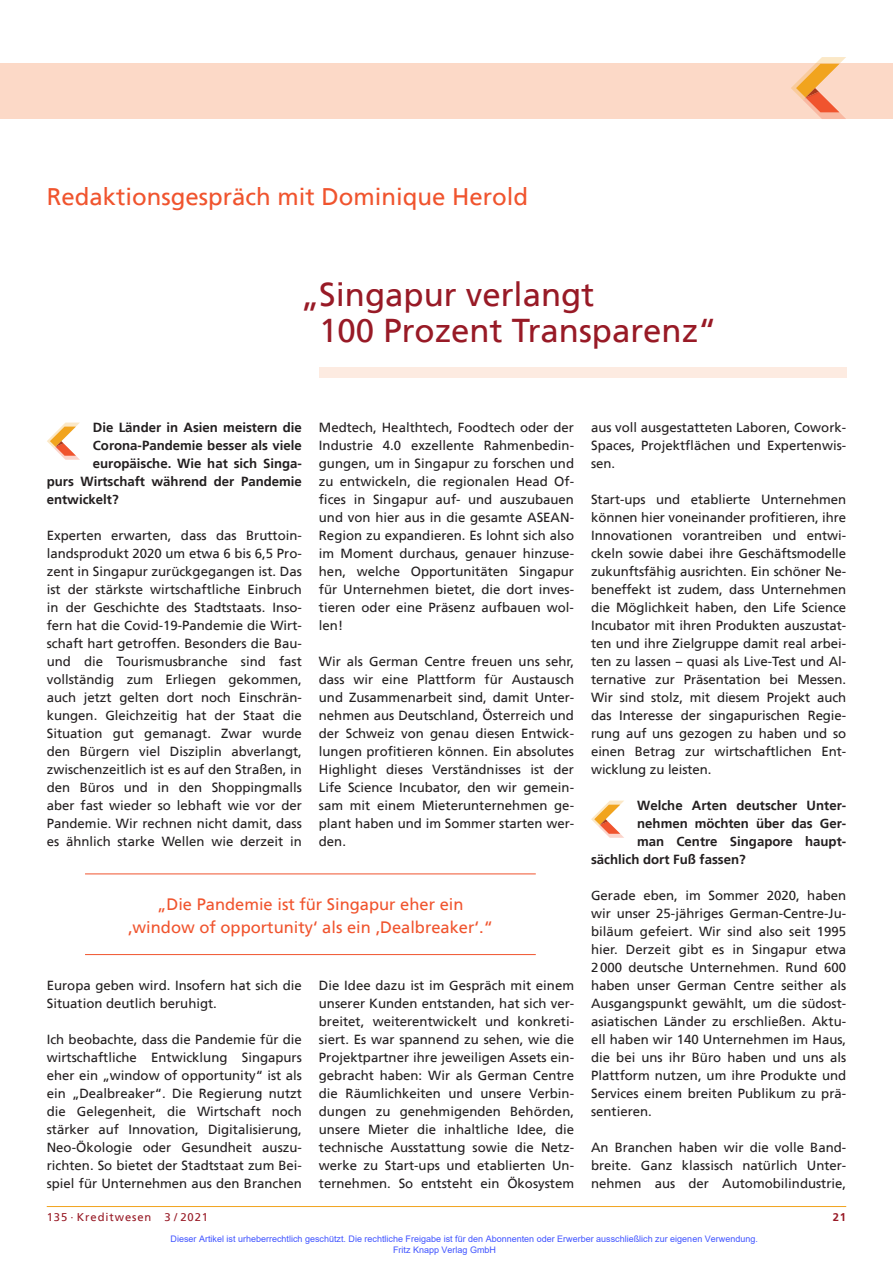
<style>
.page{position:relative;width:893px;height:1263px;background:#fff}
.page>*{position:absolute;margin:0;border:0;box-sizing:border-box;transform-origin:0 0}
.t1{font:33px/36px "Frutiger";color:#981a26}
.t2{font:24px "Frutiger";color:#f0542e}
.t3{font:16.5px/22.5px "Frutiger";color:#f0542e;text-align:center}
.t4{font:13.2px/18px "Frutiger";color:#231f20;text-align:justify}
.t5{font:700 13.2px "Frutiger";color:#231f20}
.t6{font:11.25px "Frutiger";letter-spacing:.08em;color:#981a26}
.t7{font:700 11.25px "Frutiger";color:#981a26}
.t8{font:9px/10.8px "Arial";color:#4054ff}
</style>
<div class="page">
<div style="left:0;top:64px;width:893px;height:55px;background:#fcd9c7"></div>
<svg style="left:791px;top:57px;width:55px;height:62px"></svg>
<div style="left:319px;top:368px;width:527px;height:10px;background:#fdebe1"></div>
<hr style="left:47px;top:1206px;width:799px;height:1px;background:#f1a31e">
<svg style="left:47px;top:422px;width:33px;height:38px"></svg>
<svg style="left:591px;top:800px;width:33px;height:38px"></svg>
<hr style="left:85px;top:873px;width:451px;height:1px;background:#f0542e">
<hr style="left:85px;top:954px;width:451px;height:1px;background:#f0542e">
<h2 class="t2" style="left:47px;top:186px;width:483px">Redaktionsgespräch mit Dominique Herold</h2>
<h1 class="t1" style="left:319px;top:278px;width:399px;text-indent:-18px">„Singapur verlangt<br>100 Prozent Transparenz“</h1>
<p class="t5" style="left:93px;top:422px;width:210px">Die Länder in Asien meistern die</p>
<p class="t5" style="left:93px;top:440px;width:210px">Corona-Pandemie besser als viele</p>
<p class="t5" style="left:93px;top:458px;width:210px">europäische. Wie hat sich Singa-</p>
<p class="t5" style="left:47px;top:476px;width:257px">purs Wirtschaft während der Pandemie</p>
<p class="t5" style="left:47px;top:494px;width:73px">entwickelt?</p>
<p class="t4" style="left:47px;top:527px;width:257px">Experten erwarten, dass das Bruttoin&shy;landsprodukt 2020 um etwa 6 bis 6,5 Pro&shy;zent in Singapur zurückgegangen ist. Das ist der stärkste wirtschaftliche Einbruch in der Geschichte des Stadtstaats. Inso&shy;fern hat die Covid-19-Pandemie die Wirt&shy;schaft hart getroffen. Besonders die Bau&shy;und die Tourismusbranche sind fast vollständig zum Erliegen gekommen, auch jetzt gelten dort noch Einschrän&shy;kungen. Gleichzeitig hat der Staat die Situation gut gemanagt. Zwar wurde den Bürgern viel Disziplin abverlangt, zwischenzeitlich ist es auf den Straßen, in den Büros und in den Shoppingmalls aber fast wieder so lebhaft wie vor der Pandemie. Wir rechnen nicht damit, dass es ähnlich starke Wellen wie derzeit in</p>
<p class="t4" style="left:319px;top:419px;width:257px">Medtech, Healthtech, Foodtech oder der Industrie 4.0 exzellente Rahmenbedin&shy;gungen, um in Singapur zu forschen und zu entwickeln, die regionalen Head Of&shy;fices in Singapur auf- und auszubauen und von hier aus in die gesamte ASEAN-Region zu expandieren. Es lohnt sich also im Moment durchaus, genauer hinzuse&shy;hen, welche Opportunitäten Singapur für Unternehmen bietet, die dort inves&shy;tieren oder eine Präsenz aufbauen wol&shy;len!</p>
<p class="t4" style="left:319px;top:653px;width:257px">Wir als German Centre freuen uns sehr, dass wir eine Plattform für Austausch und Zusammenarbeit sind, damit Unter&shy;nehmen aus Deutschland, Österreich und der Schweiz von genau diesen Entwick&shy;lungen profitieren können. Ein absolutes Highlight dieses Verständnisses ist der Life Science Incubator, den wir gemein&shy;sam mit einem Mieterunternehmen ge&shy;plant haben und im Sommer starten wer&shy;den.</p>
<p class="t3" style="left:128px;top:894px;width:366px">„Die Pandemie ist für Singapur eher ein ‚window of opportunity‘ als ein ‚Dealbreaker‘.“</p>
<p class="t4" style="left:47px;top:977px;width:257px">Europa geben wird. Insofern hat sich die<br>Situation deutlich beruhigt.</p>
<p class="t4" style="left:47px;top:1031px;width:257px">Ich beobachte, dass die Pandemie für die wirtschaftliche Entwicklung Singapurs eher ein „window of opportunity“ ist als ein „Dealbreaker“. Die Regierung nutzt die Gelegenheit, die Wirtschaft noch stärker auf Innovation, Digitalisierung, Neo-Ökologie oder Gesundheit auszu&shy;richten. So bietet der Stadtstaat zum Bei&shy;spiel für Unternehmen aus den Branchen</p>
<p class="t4" style="left:319px;top:977px;width:257px">Die Idee dazu ist im Gespräch mit einem unserer Kunden entstanden, hat sich ver&shy;breitet, weiterentwickelt und konkreti&shy;siert. Es war spannend zu sehen, wie die Projektpartner ihre jeweiligen Assets ein&shy;gebracht haben: Wir als German Centre die Räumlichkeiten und unsere Verbin&shy;dungen zu genehmigenden Behörden, unsere Mieter die inhaltliche Idee, die technische Ausstattung sowie die Netz&shy;werke zu Start-ups und etablierten Un&shy;ternehmen. So entsteht ein Ökosystem</p>
<p class="t4" style="left:591px;top:419px;width:257px">aus voll ausgestatteten Laboren, Cowork-Spaces, Projektflächen und Expertenwis&shy;sen.</p>
<p class="t4" style="left:591px;top:491px;width:257px">Start-ups und etablierte Unternehmen können hier voneinander profitieren, ihre Innovationen vorantreiben und entwi&shy;ckeln sowie dabei ihre Geschäftsmodelle zukunftsfähig ausrichten. Ein schöner Ne&shy;beneffekt ist zudem, dass Unternehmen die Möglichkeit haben, den Life Science Incubator mit ihren Produkten auszustat&shy;ten und ihre Zielgruppe damit real arbei&shy;ten zu lassen – quasi als Live-Test und Al&shy;ternative zur Präsentation bei Messen.<br>Wir sind stolz, mit diesem Projekt auch das Interesse der singapurischen Regie&shy;rung auf uns gezogen zu haben und so einen Betrag zur wirtschaftlichen Ent&shy;wicklung zu leisten.</p>
<p class="t5" style="left:637px;top:800px;width:210px">Welche Arten deutscher Unter-</p>
<p class="t5" style="left:637px;top:818px;width:210px">nehmen möchten über das Ger-</p>
<p class="t5" style="left:637px;top:836px;width:210px">man Centre Singapore haupt-</p>
<p class="t5" style="left:591px;top:854px;width:156px">sächlich dort Fuß fassen?</p>
<p class="t4" style="left:591px;top:887px;width:257px">Gerade eben, im Sommer 2020, haben wir unser 25-jähriges German-Centre-Ju&shy;biläum gefeiert. Wir sind also seit 1995 hier. Derzeit gibt es in Singapur etwa 2000 deutsche Unternehmen. Rund 600 haben unser German Centre seither als Ausgangspunkt gewählt, um die südost&shy;asiatischen Länder zu erschließen. Aktu&shy;ell haben wir 140 Unternehmen im Haus, die bei uns ihr Büro haben und uns als Plattform nutzen, um ihre Produkte und Services einem breiten Publikum zu prä&shy;sentieren.</p>
<p class="t4" style="left:591px;top:1139px;width:257px">An Branchen haben wir die volle Band&shy;breite. Ganz klassisch natürlich Unter&shy;nehmen aus der Automobilindustrie,</p>
<p class="t6" style="left:47px;top:1211px;width:163px">135 · Kreditwesen 3 / 2021</p>
<p class="t7" style="left:833px;top:1211px;width:15px">21</p>
<p class="t8" style="left:393px;top:1233px;width:366px;text-indent:-223px">Dieser Artikel ist urheberrechtlich geschützt. Die rechtliche Freigabe ist für den Abonnenten oder Erwerber ausschließlich zur eigenen Verwendung.<br>Fritz Knapp Verlag GmbH</p>
</div>
